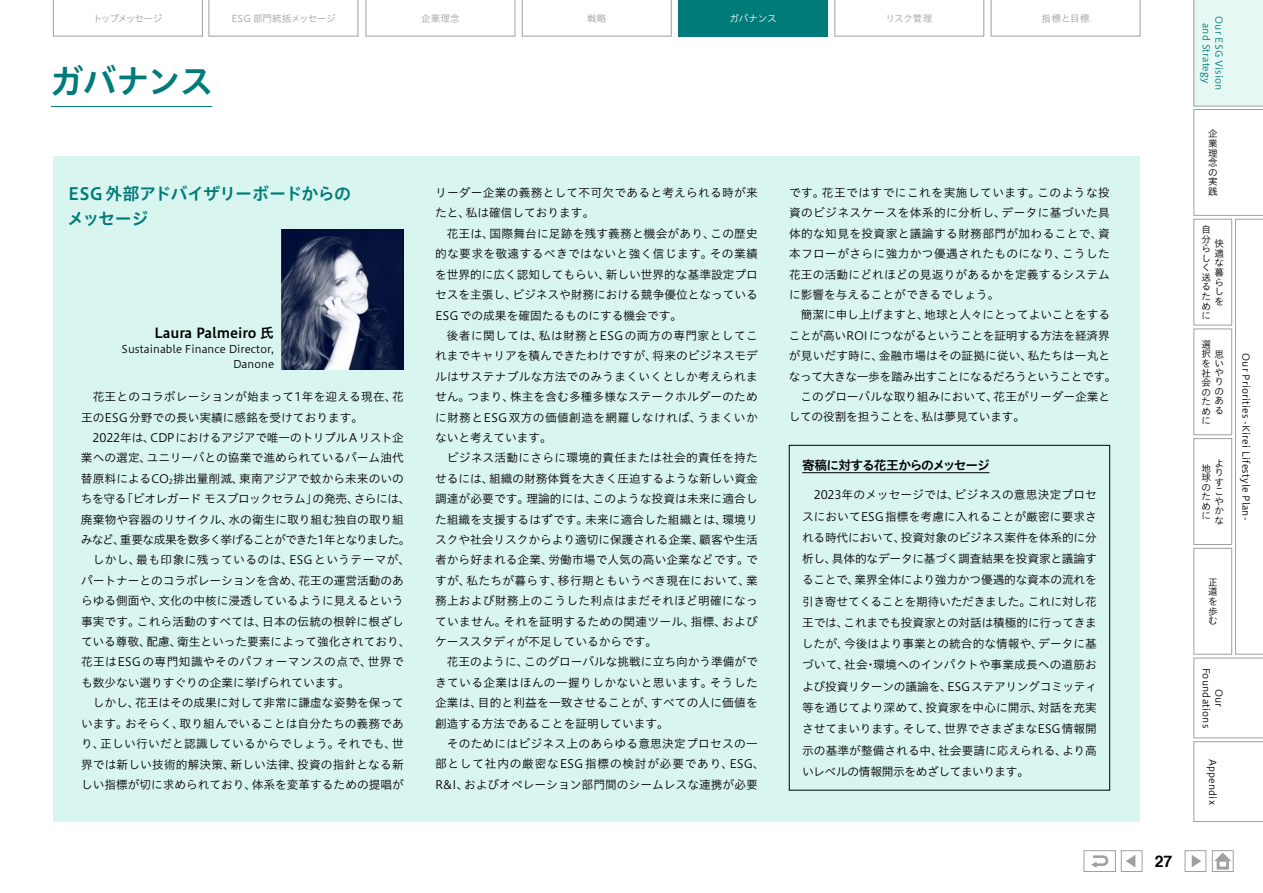
<style>
.page{position:relative;width:1263px;height:893px;background:#fff}
.page>*{position:absolute;margin:0;border:0;box-sizing:border-box;transform-origin:0 0}
.t1{font:34.05px "Hiragino UD Sans Std W6";letter-spacing:-.05em;color:#007b79}
.t2{font:16.95px/25.5px "Hiragino UD Sans Std W6";letter-spacing:-.04em;color:#007b79}
.t3{font:700 15.9px "Helvetica";color:#000}
.t4{font:13.8px "Hiragino UD Sans Std W6";color:#000}
.t5{font:12.75px "Hiragino UD Sans Std W6";letter-spacing:-.08em;color:#000}
.t6{font:11.7px/20.4px "Hiragino UD Sans Std W3";color:#000;text-align:justify}
.t7{font:11.7px/20.4px "Hiragino UD Sans Std W3";letter-spacing:.025em;color:#000}
.t8{font:11.7px "Hiragino UD Sans Std W3";letter-spacing:-.02em;color:#000}
.t9{font:11.7px "Hiragino UD Sans Std W3";letter-spacing:-.035em;color:#000}
.t10{font:11.7px "Hiragino UD Sans Std W3";letter-spacing:.035em;color:#000}
.t11{font:11.7px "Hiragino UD Sans Std W3";letter-spacing:-.07em;color:#000}
.t12{font:10.65px/14.9px "Hiragino UD Sans Std W3";color:#000;text-align:right}
.t13{font:9.6px/9.6px "Hiragino UD Sans Std W3";letter-spacing:.02em;color:#000;text-align:justify}
.t14{font:9.6px "Hiragino UD Sans Std W3";letter-spacing:-.03em;color:#9fa0a0}
.t15{font:9.6px/12.8px "Hiragino UD Sans Std W3";letter-spacing:.02em;color:#007b79;text-align:center}
.t16{font:9.6px "Hiragino UD Sans Std W3";letter-spacing:-.12em;color:#9fa0a0}
.t17{font:9.6px "Hiragino UD Sans Std W3";letter-spacing:-.02em;color:#fff}
.s1{font-size:6.75px}
</style>
<div class="page">
<div style="left:53px;top:156px;width:1087px;height:665px;background:#d9f5ef"></div>
<img style="left:282px;top:230px;width:122px;height:140px">
<hr style="left:802px;top:472px;width:187px;height:1px;background:#000">
<div style="left:789px;top:445px;width:321px;height:345px;border:1px solid #000"></div>
<hr style="left:51px;top:106px;width:161px;height:1px;background:#007b79">
<div style="left:1185px;top:850px;width:21px;height:22px;background:#fff;border:1px solid #9fa0a0"></div>
<svg style="left:1192px;top:855px;width:9px;height:12px"></svg>
<div style="left:1121px;top:850px;width:21px;height:22px;background:#fff;border:1px solid #9fa0a0"></div>
<svg style="left:1126px;top:855px;width:9px;height:12px"></svg>
<div style="left:1212px;top:850px;width:21px;height:22px;background:#fff;border:1px solid #9fa0a0"></div>
<svg style="left:1214px;top:853px;width:17px;height:17px"></svg>
<div style="left:1084px;top:850px;width:32px;height:22px;background:#fff;border:1px solid #9fa0a0"></div>
<svg style="left:1091px;top:855px;width:17px;height:13px"></svg>
<svg style="left:1194px;top:0;width:69px;height:822px"></svg>
<svg style="left:53px;top:0;width:150px;height:36px"></svg>
<svg style="left:209px;top:0;width:149px;height:36px"></svg>
<svg style="left:366px;top:0;width:149px;height:36px"></svg>
<svg style="left:522px;top:0;width:149px;height:36px"></svg>
<div style="left:678px;top:0;width:149px;height:36px;background:#007b79"></div>
<svg style="left:835px;top:0;width:149px;height:36px"></svg>
<svg style="left:991px;top:0;width:149px;height:36px"></svg>
<p class="t16" style="left:93px;top:11px;width:71px">トップメッセージ</p>
<p class="t14" style="left:231px;top:11px;width:106px">ESG 部門統括メッセージ</p>
<p class="t14" style="left:421px;top:11px;width:40px">企業理念</p>
<p class="t14" style="left:587px;top:11px;width:21px">戦略</p>
<p class="t17" style="left:729px;top:11px;width:49px">ガバナンス</p>
<p class="t14" style="left:885px;top:11px;width:49px">リスク管理</p>
<p class="t14" style="left:1042px;top:11px;width:49px">指標と目標</p>
<h1 class="t1" style="left:50px;top:55px;width:165px">ガバナンス</h1>
<h2 class="t2" style="left:67px;top:180px;width:285px">ESG 外部アドバイザリーボードからのメッセージ</h2>
<p class="t4" style="left:154px;top:322px;width:121px">Laura Palmeiro 氏</p>
<p class="t12" style="left:122px;top:341px;width:154px">Sustainable Finance Director,<br>Danone</p>
<p class="t6" style="left:81px;top:386px;width:324px;text-indent:12px">花王とのコラボレーションが始まって1年を迎える現在、花王のESG分野での長い実績に感銘を受けております。</p>
<p class="t8" style="left:93px;top:429px;width:313px">2022年は、CDPにおけるアジアで唯一のトリプルAリスト企</p>
<p class="t6" style="left:81px;top:447px;width:324px">業への選定、ユニリーバとの協業で進められているパーム油代</p>
<p class="t6" style="left:81px;top:468px;width:324px">替原料によるCO<span class="s1">2</span>排出量削減、東南アジアで蚊から未来のいの</p>
<p class="t9" style="left:81px;top:490px;width:331px">ちを守る「ビオレガード モスブロックセラム」の発売、さらには、</p>
<p class="t6" style="left:81px;top:508px;width:324px">廃棄物や容器のリサイクル、水の衛生に取り組む独自の取り組</p>
<p class="t11" style="left:81px;top:531px;width:331px">みなど、重要な成果を数多く挙げることができた1年となりました。</p>
<p class="t10" style="left:93px;top:551px;width:319px">しかし、最も印象に残っているのは、ESG というテーマが、</p>
<p class="t6" style="left:81px;top:570px;width:324px">パートナーとのコラボレーションを含め、花王の運営活動のあ</p>
<p class="t6" style="left:81px;top:590px;width:324px">らゆる側面や、文化の中核に浸透しているように見えるという</p>
<p class="t6" style="left:81px;top:610px;width:324px">事実です。これら活動のすべては、日本の伝統の根幹に根ざし</p>
<p class="t6" style="left:81px;top:631px;width:331px">ている尊敬、配慮、衛生といった要素によって強化されており、</p>
<p class="t10" style="left:81px;top:653px;width:324px">花王はESG の専門知識やそのパフォーマンスの点で、世界で</p>
<p class="t6" style="left:81px;top:672px;width:270px">も数少ない選りすぐりの企業に挙げられています。</p>
<p class="t6" style="left:93px;top:692px;width:313px">しかし、花王はその成果に対して非常に謙虚な姿勢を保って</p>
<p class="t6" style="left:81px;top:712px;width:324px">います。おそらく、取り組んでいることは自分たちの義務であ</p>
<p class="t7" style="left:81px;top:733px;width:324px">り、正しい行いだと認識しているからでしょう。それでも、世</p>
<p class="t6" style="left:81px;top:753px;width:324px">界では新しい技術的解決策、新しい法律、投資の指針となる新</p>
<p class="t6" style="left:81px;top:774px;width:324px">しい指標が切に求められており、体系を変革するための提唱が</p>
<p class="t7" style="left:435px;top:182px;width:324px">リーダー企業の義務として不可欠であると考えられる時が来たと、私は確信しております。</p>
<p class="t6" style="left:435px;top:223px;width:324px;text-indent:12px">花王は、国際舞台に足跡を残す義務と機会があり、この歴史的な要求を敬遠するべきではないと強く信じます。その業績を世界的に広く認知してもらい、新しい世界的な基準設定プロセスを主張し、ビジネスや財務における競争優位となっているESGでの成果を確固たるものにする機会です。</p>
<p class="t6" style="left:435px;top:325px;width:324px;text-indent:12px">後者に関しては、私は財務とESG の両方の専門家としてこれまでキャリアを積んできたわけですが、将来のビジネスモデルはサステナブルな方法でのみうまくいくとしか考えられません。つまり、株主を含む多種多様なステークホルダーのために財務とESG 双方の価値創造を網羅しなければ、うまくいかないと考えています。</p>
<p class="t6" style="left:435px;top:447px;width:324px;text-indent:12px">ビジネス活動にさらに環境的責任または社会的責任を持たせるには、組織の財務体質を大きく圧迫するような新しい資金調達が必要です。理論的には、このような投資は未来に適合した組織を支援するはずです。未来に適合した組織とは、環境リスクや社会リスクからより適切に保護される企業、顧客や生活者から好まれる企業、労働市場で人気の高い企業などです。ですが、私たちが暮らす、移行期ともいうべき現在において、業務上および財務上のこうした利点はまだそれほど明確になっていません。それを証明するための関連ツール、指標、およびケーススタディが不足しているからです。</p>
<p class="t6" style="left:435px;top:651px;width:324px;text-indent:12px">花王のように、このグローバルな挑戦に立ち向かう準備ができている企業はほんの一握りしかないと思います。そうした企業は、目的と利益を一致させることが、すべての人に価値を創造する方法であることを証明しています。</p>
<p class="t7" style="left:435px;top:733px;width:331px;text-align:center">そのためにはビジネス上のあらゆる意思決定プロセスの一<br>部として社内の厳密なESG指標の検討が必要であり、ESG、<br>R&amp;I、およびオペレーション部門間のシームレスな連携が必要</p>
<p class="t6" style="left:789px;top:182px;width:322px">です。花王ではすでにこれを実施しています。このような投資のビジネスケースを体系的に分析し、データに基づいた具体的な知見を投資家と議論する財務部門が加わることで、資本フローがさらに強力かつ優遇されたものになり、こうした花王の活動にどれほどの見返りがあるかを定義するシステムに影響を与えることができるでしょう。</p>
<p class="t6" style="left:801px;top:304px;width:311px">簡潔に申し上げますと、地球と人々にとってよいことをする</p>
<p class="t8" style="left:789px;top:326px;width:323px">ことが高いROIにつながるということを証明する方法を経済界</p>
<p class="t6" style="left:789px;top:345px;width:323px">が見いだす時に、金融市場はその証拠に従い、私たちは一丸と</p>
<p class="t9" style="left:789px;top:367px;width:329px">なって大きな一歩を踏み出すことになるだろうということです。</p>
<p class="t6" style="left:800px;top:386px;width:311px">このグローバルな取り組みにおいて、花王がリーダー企業と</p>
<p class="t8" style="left:789px;top:408px;width:238px">しての役割を担うことを、私は夢見ています。</p>
<p class="t5" style="left:802px;top:455px;width:189px">寄稿に対する花王からのメッセージ</p>
<p class="t6" style="left:802px;top:484px;width:297px;line-height:21.3px;text-indent:12px">2023年のメッセージでは、ビジネスの意思決定プロセスにおいてESG指標を考慮に入れることが厳密に要求される時代において、投資対象のビジネス案件を体系的に分析し、具体的なデータに基づく調査結果を投資家と議論することで、業界全体により強力かつ優遇的な資本の流れを引き寄せてくることを期待いただきました。これに対し花王では、これまでも投資家との対話は積極的に行ってきましたが、今後はより事業との統合的な情報や、データに基づいて、社会・環境へのインパクトや事業成長への道筋および投資リターンの議論を、ESGステアリングコミッティ等を通じてより深めて、投資家を中心に開示、対話を充実させてまいります。そして、世界でさまざまなESG情報開示の基準が整備される中、社会要請に応えられる、より高いレベルの情報開示をめざしてまいります。</p>
<h3 class="t3" style="left:1155px;top:848px;width:19px">27</h3>
<p class="t15" style="left:1226px;top:16px;width:76px;rotate:90deg">Our ESG Vision and Strategy</p>
<p class="t13" style="left:1208px;top:128px;width:11px">企業理念の実践</p>
<p class="t13" style="left:1201px;top:224px;width:11px;text-align:left">自分らしく送るために</p>
<p class="t13" style="left:1214px;top:238px;width:11px">快適な暮らしを</p>
<p class="t13" style="left:1201px;top:339px;width:11px">選</p>
<p class="t13" style="left:1201px;top:349px;width:23px;text-align:left">択思をい社や会りののたあめる</p>
<p class="t13" style="left:1201px;top:415px;width:10px">に</p>
<p class="t13" style="left:1214px;top:458px;width:11px;text-align:left">よりすこやかな</p>
<p class="t13" style="left:1201px;top:463px;width:11px">地球のために</p>
<p class="t13" style="left:1251px;top:353px;width:169px;rotate:90deg">Our Priorities -Kirei Lifestyle Plan-</p>
<p class="t13" style="left:1208px;top:577px;width:11px">正道を歩む</p>
<p class="t13" style="left:1226px;top:668px;width:62px;line-height:12.8px;text-align:center;rotate:90deg">Our<br>Foundations</p>
<p class="t13" style="left:1218px;top:758px;width:48px;rotate:90deg">Appendix</p>
</div>
